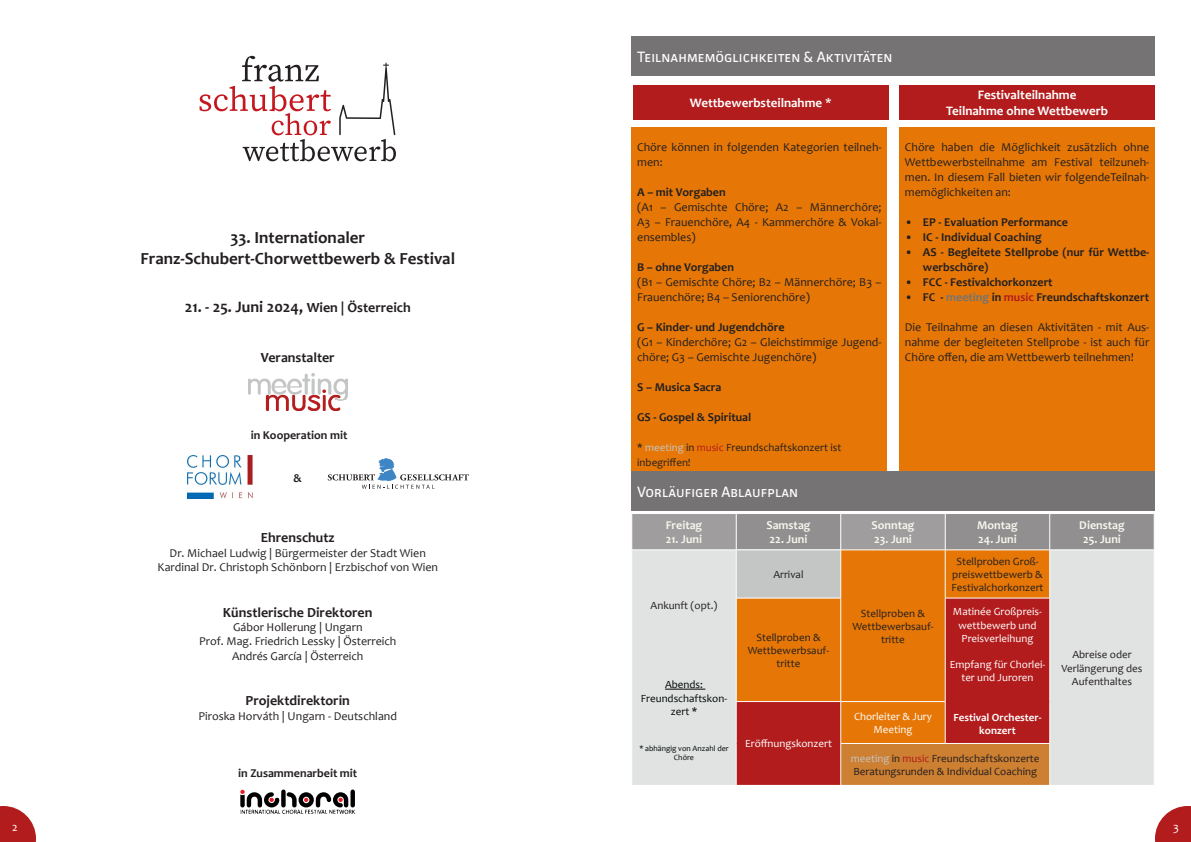
<style>
.page{position:relative;width:1191px;height:842px;background:#fff}
.page>*{position:absolute;margin:0;border:0;box-sizing:border-box;transform-origin:0 0}
.t1{font:700 17px "Candara";color:#231f20}
.t2{font:700 16px "Candara";color:#231f20}
.t3{font:15px "Facit";color:#fff}
.t4{font:700 14px "Candara";color:#231f20}
.t5{font:700 13px "Candara";color:#fff}
.t6{font:12px/15px "Candara";color:#231f20}
.t7{font:700 12px/15px "Candara";color:#231f20}
.t8{font:700 12px "Candara";color:#f7f5ed}
.t9{font:12px "Candara";color:#fff}
.t10{font:11px/13.2px "Candara";color:#231f20;text-align:center}
.t11{font:11px/13.2px "Candara";color:#fff;text-align:center}
.t12{font:11px/13.2px "Candara";color:#010807;text-align:center}
.t13{font:700 11px/13.2px "Candara";color:#fff;text-align:center}
.t14{font:8px/9.6px "Candara";color:#010807;text-align:center}
.s1{font-size:14px}
.s2{color:#c4c5c5}
.s3{color:#b31c1c}
.s4{color:#757373}
</style>
<div class="page">
<svg style="left:0;top:806px;width:36px;height:36px"></svg>
<svg style="left:1155px;top:806px;width:36px;height:36px"></svg>
<div style="left:631px;top:128px;width:256px;height:343px;background:#e67706"></div>
<div style="left:899px;top:128px;width:256px;height:343px;background:#e67706"></div>
<div style="left:631px;top:36px;width:524px;height:40px;background:#757373"></div>
<div style="left:631px;top:471px;width:524px;height:40px;background:#757373"></div>
<div style="left:633px;top:85px;width:255px;height:34px;background:#b31c1c"></div>
<div style="left:899px;top:85px;width:256px;height:34px;background:#b31c1c"></div>
<svg style="left:632px;top:514px;width:522px;height:36px;background:#999796"></svg>
<div style="left:632px;top:551px;width:522px;height:234px;background:#e1e2e2"></div>
<svg style="left:737px;top:551px;width:312px;height:192px;background:#e1811f"></svg>
<div style="left:945px;top:598px;width:104px;height:145px;background:#b31c1c"></div>
<div style="left:736px;top:701px;width:104px;height:84px;background:#b31c1c"></div>
<div style="left:840px;top:743px;width:209px;height:42px;background:#cd7f32"></div>
<hr style="left:736px;top:514px;width:1px;height:36px;background:#fff">
<hr style="left:840px;top:514px;width:1px;height:36px;background:#fff">
<hr style="left:945px;top:514px;width:1px;height:36px;background:#fff">
<hr style="left:1049px;top:514px;width:1px;height:36px;background:#fff">
<hr style="left:736px;top:550px;width:1px;height:48px;background:#fff">
<hr style="left:840px;top:550px;width:1px;height:48px;background:#fff">
<hr style="left:945px;top:550px;width:1px;height:48px;background:#fff">
<hr style="left:1049px;top:550px;width:1px;height:48px;background:#fff">
<hr style="left:736px;top:598px;width:105px;height:1px;background:#fff">
<hr style="left:736px;top:598px;width:1px;height:103px;background:#fff">
<hr style="left:840px;top:598px;width:1px;height:103px;background:#fff">
<hr style="left:945px;top:598px;width:105px;height:1px;background:#fff">
<hr style="left:945px;top:598px;width:1px;height:103px;background:#fff">
<hr style="left:1049px;top:598px;width:1px;height:103px;background:#fff">
<hr style="left:736px;top:701px;width:104px;height:1px;background:#fff">
<hr style="left:736px;top:702px;width:1px;height:41px;background:#fff">
<hr style="left:840px;top:701px;width:105px;height:1px;background:#fff">
<hr style="left:840px;top:702px;width:1px;height:41px;background:#fff">
<hr style="left:945px;top:702px;width:1px;height:41px;background:#fff">
<hr style="left:1049px;top:701px;width:1px;height:42px;background:#fff">
<hr style="left:736px;top:743px;width:1px;height:42px;background:#fff">
<hr style="left:840px;top:743px;width:105px;height:1px;background:#fff">
<hr style="left:840px;top:744px;width:1px;height:41px;background:#fff">
<hr style="left:945px;top:743px;width:105px;height:1px;background:#fff">
<hr style="left:1049px;top:744px;width:1px;height:41px;background:#fff">
<hr style="left:665px;top:689px;width:40px;height:1px;background:#010807">
<img style="left:187px;top:456px;width:66px;height:42px">
<svg style="left:328px;top:458px;width:141px;height:31px"></svg>
<svg style="left:240px;top:789px;width:115px;height:25px"></svg>
<img style="left:248px;top:373px;width:99px;height:38px">
<svg style="left:199px;top:56px;width:197px;height:105px"></svg>
<p class="t1" style="left:230px;top:227px;width:136px">33. Internationaler</p>
<p class="t1" style="left:140px;top:248px;width:316px">Franz-Schubert-Chorwettbewerb &amp; Festival</p>
<p class="t2" style="left:185px;top:297px;width:228px">21. - 25. Juni 2024, <span class="s1">Wien | Österreich</span></p>
<p class="t4" style="left:261px;top:349px;width:75px">Veranstalter</p>
<p class="t7" style="left:251px;top:427px;width:98px">in Kooperation mit</p>
<p class="t7" style="left:294px;top:471px;width:10px">&amp;</p>
<p class="t4" style="left:261px;top:529px;width:75px">Ehrenschutz</p>
<p class="t6" style="left:170px;top:545px;width:258px">Dr. Michael Ludwig | Bürgermeister der Stadt Wien</p>
<p class="t6" style="left:158px;top:559px;width:282px">Kardinal Dr. Christoph Schönborn | Erzbischof von Wien</p>
<p class="t4" style="left:223px;top:603px;width:151px">Künstlerische Direktoren</p>
<p class="t6" style="left:233px;top:619px;width:131px">Gábor Hollerung | Ungarn</p>
<p class="t6" style="left:199px;top:634px;width:199px">Prof. Mag. Friedrich Lessky | Österreich</p>
<p class="t6" style="left:232px;top:648px;width:133px">Andrés García | Österreich</p>
<p class="t4" style="left:246px;top:692px;width:106px">Projektdirektorin</p>
<p class="t6" style="left:198px;top:708px;width:200px">Piroska Horváth | Ungarn - Deutschland</p>
<p class="t7" style="left:238px;top:766px;width:121px">in Zusammenarbeit mit</p>
<p class="t3" style="left:637px;top:47px;width:257px">Teilnahmemöglichkeiten &amp; Aktivitäten</p>
<p class="t5" style="left:690px;top:95px;width:143px">Wettbewerbsteilnahme *</p>
<p class="t6" style="left:637px;top:140px;width:246px">Chöre können in folgenden Kategorien teilneh&shy;men:</p>
<p class="t7" style="left:637px;top:185px;width:90px">A – mit Vorgaben</p>
<p class="t6" style="left:637px;top:200px;width:246px;text-align:justify">(A1 – Gemischte Chöre; A2 – Männerchöre; A3 – Frauenchöre, A4 - Kammerchöre &amp; Vokal&shy;ensembles)</p>
<p class="t7" style="left:637px;top:260px;width:98px">B – ohne Vorgaben</p>
<p class="t6" style="left:637px;top:275px;width:246px">(B1 – Gemischte Chöre; B2 – Männerchöre; B3 –<br>Frauenchöre; B4 – Seniorenchöre)</p>
<p class="t7" style="left:637px;top:320px;width:149px">G – Kinder- und Jugendchöre</p>
<p class="t6" style="left:637px;top:335px;width:246px">(G1 – Kinderchöre; G2 – Gleichstimmige Jugend&shy;chöre; G3 – Gemischte Jugenchöre)</p>
<p class="t7" style="left:637px;top:380px;width:86px">S – Musica Sacra</p>
<p class="t7" style="left:637px;top:410px;width:115px">GS - Gospel &amp; Spiritual</p>
<p class="t10" style="left:637px;top:441px;width:206px">* <span class="s2">meeting</span> in <span class="s3">music</span> Freundschaftskonzert ist</p>
<p class="t10" style="left:637px;top:456px;width:55px">inbegriffen!</p>
<p class="t3" style="left:637px;top:483px;width:163px">Vorläufiger Ablaufplan</p>
<p class="t5" style="left:977px;top:87px;width:100px">Festivalteilnahme</p>
<p class="t5" style="left:946px;top:102px;width:163px">Teilnahme ohne Wettbewerb</p>
<p class="t6" style="left:905px;top:140px;width:246px;text-align:justify">Chöre haben die Möglichkeit zusätzlich ohne Wettbewerbsteilnahme am Festival teilzuneh&shy;men. In diesem Fall bieten wir folgendeTeilnah&shy;memöglichkeiten an:</p>
<p class="t7" style="left:905px;top:215px;width:165px">• EP - Evaluation Performance</p>
<p class="t7" style="left:905px;top:230px;width:138px">• IC - Individual Coaching</p>
<p class="t7" style="left:923px;top:245px;width:228px;text-indent:-18px">• AS - Begleitete Stellprobe (nur für Wettbe&shy;werbschöre)</p>
<p class="t7" style="left:905px;top:275px;width:149px">• FCC - Festivalchorkonzert</p>
<p class="t7" style="left:905px;top:290px;width:246px">• FC - <span class="s4">meeting</span> in <span class="s3">music</span> Freundschaftskonzert</p>
<p class="t6" style="left:905px;top:320px;width:246px;text-align:justify">Die Teilnahme an diesen Aktivitäten - mit Aus&shy;nahme der begleiteten Stellprobe - ist auch für Chöre offen, die am Wettbewerb teilnehmen!</p>
<p class="t8" style="left:666px;top:517px;width:38px">Freitag</p>
<p class="t8" style="left:666px;top:532px;width:38px">21. Juni</p>
<p class="t10" style="left:650px;top:599px;width:68px">Ankunft (opt.)</p>
<p class="t12" style="left:665px;top:678px;width:39px">Abends:</p>
<p class="t12" style="left:641px;top:691px;width:88px">Freundschaftskon&shy;zert *</p>
<p class="t14" style="left:639px;top:743px;width:91px">* abhängig von Anzahl der<br>Chöre</p>
<p class="t8" style="left:766px;top:517px;width:46px">Samstag</p>
<p class="t8" style="left:769px;top:532px;width:39px">22. Juni</p>
<p class="t10" style="left:773px;top:568px;width:32px">Arrival</p>
<p class="t10" style="left:756px;top:630px;width:66px">Stellproben &amp;</p>
<p class="t10" style="left:748px;top:643px;width:83px">Wettbewerbsauf&shy;tritte</p>
<p class="t11" style="left:745px;top:737px;width:88px">Eröffnungskonzert</p>
<p class="t8" style="left:871px;top:517px;width:45px">Sonntag</p>
<p class="t8" style="left:874px;top:532px;width:39px">23. Juni</p>
<p class="t8" style="left:977px;top:517px;width:42px">Montag</p>
<p class="t8" style="left:978px;top:532px;width:40px">24. Juni</p>
<p class="t10" style="left:951px;top:554px;width:94px">Stellproben Groß&shy;preiswettbewerb &amp;<br>Festivalchorkonzert</p>
<p class="t11" style="left:953px;top:605px;width:90px">Matinée Großpreis&shy;wettbewerb und<br>Preisverleihung</p>
<p class="t11" style="left:949px;top:658px;width:97px">Empfang für Chorlei&shy;ter und Juroren</p>
<p class="t13" style="left:953px;top:711px;width:90px">Festival Orchester&shy;konzert</p>
<p class="t10" style="left:861px;top:606px;width:66px">Stellproben &amp;</p>
<p class="t10" style="left:852px;top:619px;width:83px">Wettbewerbsauf&shy;tritte</p>
<p class="t11" style="left:854px;top:710px;width:79px">Chorleiter &amp; Jury<br>Meeting</p>
<p class="t10" style="left:851px;top:751px;width:190px"><span class="s2">meeting</span> in <span class="s3">music</span> Freundschaftskonzerte</p>
<p class="t10" style="left:853px;top:765px;width:185px">Beratungsrunden &amp; Individual Coaching</p>
<p class="t8" style="left:1079px;top:517px;width:47px">Dienstag</p>
<p class="t8" style="left:1083px;top:532px;width:39px">25. Juni</p>
<p class="t10" style="left:1072px;top:648px;width:61px">Abreise oder</p>
<p class="t10" style="left:1061px;top:661px;width:83px">Verlängerung des<br>Aufenthaltes</p>
<p class="t9" style="left:12px;top:820px;width:7px">2</p>
<p class="t9" style="left:1173px;top:820px;width:7px">3</p>
</div>
